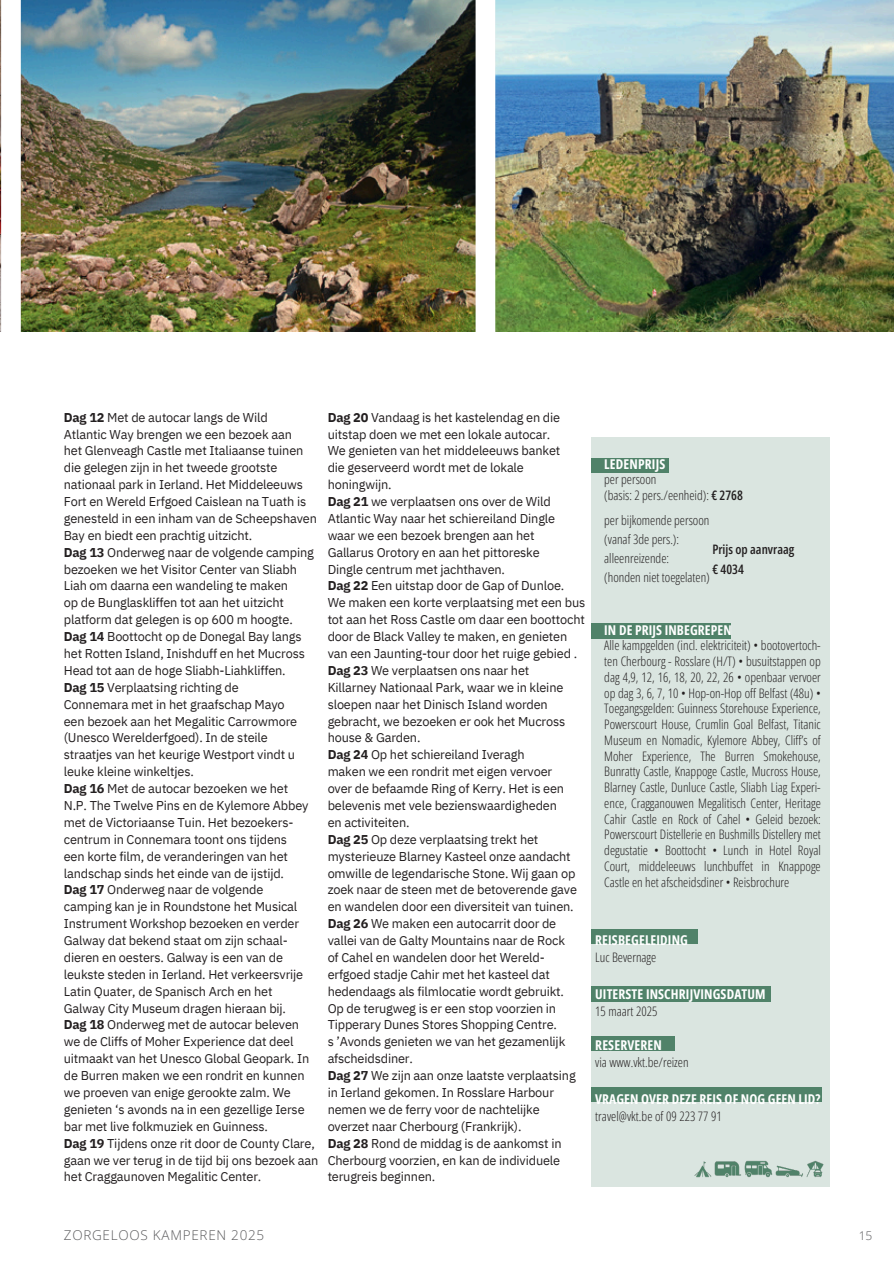
<style>
.page{position:relative;width:894px;height:1264px;background:#fff}
.page>*{position:absolute;margin:0;border:0;box-sizing:border-box;transform-origin:0 0}
.t1{font:700 13.5px "Open Sans Condensed";letter-spacing:.01em;color:#fff}
.t2{font:300 13.5px "Open Sans";letter-spacing:.055em;color:#58585a}
.t3{font:300 13.05px/15.8px "Open Sans Condensed";color:#231f20}
.t4{font:600 13.05px/19.2px "Open Sans Condensed";color:#231f20}
.t5{font:12.75px/16.8px "IBM Plex Sans";letter-spacing:-.015em;color:#231f20}
.t6{font:300 12px "Open Sans";color:#58585a}
.s1{font-weight:700}
.s2{font-weight:600}
</style>
<div class="page">
<div style="left:591px;top:437px;width:238px;height:749px;background:#dae5e0"></div>
<div style="left:591px;top:458px;width:77px;height:14px;background:#508269"></div>
<div style="left:591px;top:624px;width:139px;height:14px;background:#508269"></div>
<div style="left:591px;top:929px;width:106px;height:14px;background:#508269"></div>
<div style="left:591px;top:987px;width:179px;height:14px;background:#508269"></div>
<div style="left:591px;top:1036px;width:83px;height:14px;background:#508269"></div>
<div style="left:591px;top:1087px;width:230px;height:14px;background:#508269"></div>
<img style="left:0;top:0;width:893px;height:331px">
<img style="left:694px;top:1153px;width:136px;height:31px">
<h1 class="t5" style="left:64px;top:408px;width:256px"><span class="s1">Dag 12</span> Met de autocar langs de Wild<br>Atlantic Way brengen we een bezoek aan<br>het Glenveagh Castle met Italiaanse tuinen die gelegen zijn in het tweede grootste nationaal park in Ierland. Het Middeleeuws Fort en Wereld Erfgoed Caislean na Tuath is genesteld in een inham van de Scheepshaven Bay en biedt een prachtig uitzicht.<br><span class="s1">Dag 13</span> Onderweg naar de volgende camping bezoeken we het Visitor Center van Sliabh Liah om daarna een wandeling te maken<br>op de Bunglaskliffen tot aan het uitzicht platform dat gelegen is op 600 m hoogte.<br><span class="s1">Dag 14</span> Boottocht op de Donegal Bay langs het Rotten Island, Inishduff en het Mucross Head tot aan de hoge Sliabh-Liahkliffen.<br><span class="s1">Dag 15</span> Verplaatsing richting de<br>Connemara met in het graafschap Mayo<br>een bezoek aan het Megalitic Carrowmore (Unesco Werelderfgoed). In de steile straatjes van het keurige Westport vindt u leuke kleine winkeltjes.<br><span class="s1">Dag 16</span> Met de autocar bezoeken we het<br>N.P. The Twelve Pins en de Kylemore Abbey met de Victoriaanse Tuin. Het bezoekers&shy;centrum in Connemara toont ons tijdens<br>een korte film, de veranderingen van het landschap sinds het einde van de ijstijd.<br><span class="s1">Dag 17</span> Onderweg naar de volgende<br>camping kan je in Roundstone het Musical Instrument Workshop bezoeken en verder Galway dat bekend staat om zijn schaal&shy;dieren en oesters. Galway is een van de leukste steden in Ierland. Het verkeersvrije Latin Quater, de Spanisch Arch en het<br>Galway City Museum dragen hieraan bij.<br><span class="s1">Dag 18</span> Onderweg met de autocar beleven we de Cliffs of Moher Experience dat deel uitmaakt van het Unesco Global Geopark. In de Burren maken we een rondrit en kunnen we proeven van enige gerookte zalm. We genieten ‘s avonds na in een gezellige Ierse bar met live folkmuziek en Guinness.<br><span class="s1">Dag 19</span> Tijdens onze rit door de County Clare, gaan we ver terug in de tijd bij ons bezoek aan het Craggaunoven Megalitic Center.</h1>
<p class="t5" style="left:327px;top:408px;width:259px"><span class="s1">Dag 20</span> Vandaag is het kastelendag en die uitstap doen we met een lokale autocar.<br>We genieten van het middeleeuws banket<br>die geserveerd wordt met de lokale honingwijn.<br><span class="s1">Dag 21</span> we verplaatsen ons over de Wild Atlantic Way naar het schiereiland Dingle waar we een bezoek brengen aan het<br>Gallarus Orotory en aan het pittoreske<br>Dingle centrum met jachthaven.<br><span class="s1">Dag 22</span> Een uitstap door de Gap of Dunloe.<br>We maken een korte verplaatsing met een bus tot aan het Ross Castle om daar een boottocht door de Black Valley te maken, en genieten van een Jaunting-tour door het ruige gebied .<br><span class="s1">Dag 23</span> We verplaatsen ons naar het<br>Killarney Nationaal Park, waar we in kleine sloepen naar het Dinisch Island worden gebracht, we bezoeken er ook het Mucross house &amp; Garden.<br><span class="s1">Dag 24</span> Op het schiereiland Iveragh<br>maken we een rondrit met eigen vervoer<br>over de befaamde Ring of Kerry. Het is een belevenis met vele bezienswaardigheden<br>en activiteiten.<br><span class="s1">Dag 25</span> Op deze verplaatsing trekt het mysterieuze Blarney Kasteel onze aandacht omwille de legendarische Stone. Wij gaan op zoek naar de steen met de betoverende gave en wandelen door een diversiteit van tuinen.<br><span class="s1">Dag 26</span> We maken een autocarrit door de vallei van de Galty Mountains naar de Rock<br>of Cahel en wandelen door het Wereld&shy;erfgoed stadje Cahir met het kasteel dat hedendaags als filmlocatie wordt gebruikt.<br>Op de terugweg is er een stop voorzien in Tipperary Dunes Stores Shopping Centre.<br>s ’Avonds genieten we van het gezamenlijk afscheidsdiner.<br><span class="s1">Dag 27</span> We zijn aan onze laatste verplaatsing in Ierland gekomen. In Rosslare Harbour nemen we de ferry voor de nachtelijke<br>overzet naar Cherbourg (Frankrijk).<br><span class="s1">Dag 28</span> Rond de middag is de aankomst in Cherbourg voorzien, en kan de individuele terugreis beginnen.</p>
<p class="t1" style="left:604px;top:454px;width:62px">LEDENPRIJS</p>
<p class="t3" style="left:604px;top:471px;width:140px">per persoon<br>(basis: 2 pers./eenheid): <span class="s2">€ 2768</span></p>
<p class="t3" style="left:604px;top:512px;width:107px">per bijkomende persoon</p>
<p class="t3" style="left:604px;top:531px;width:76px">(vanaf 3de pers.):</p>
<p class="t3" style="left:604px;top:550px;width:66px">alleenreizende:</p>
<h2 class="t3" style="left:604px;top:569px;width:107px">(honden niet toegelaten)</h2>
<p class="t4" style="left:712px;top:539px;width:83px">Prijs op aanvraag € 4034</p>
<p class="t1" style="left:604px;top:620px;width:129px">IN DE PRIJS INBEGREPEN</p>
<p class="t3" style="left:604px;top:637px;width:218px;text-align:justify">Alle kampgelden (incl. elektriciteit) • bootovertoch&shy;ten Cherbourg - Rosslare (H/T) • busuitstappen op dag 4,9, 12, 16, 18, 20, 22, 26 • openbaar vervoer op dag 3, 6, 7, 10 • Hop-on-Hop off Belfast (48u) • Toegangsgelden: Guinness Storehouse Experience, Powerscourt House, Crumlin Goal Belfast, Titanic Museum en Nomadic, Kylemore Abbey, Cliff’s of Moher Experience, The Burren Smokehouse, Bunratty Castle, Knappoge Castle, Mucross House, Blarney Castle, Dunluce Castle, Sliabh Liag Experi&shy;ence, Cragganouwen Megalitisch Center, Heritage Cahir Castle en Rock of Cahel • Geleid bezoek:<br>Powerscourt Distellerie en Bushmills Distellery met degustatie • Boottocht • Lunch in Hotel Royal Court, middeleeuws lunchbuffet in Knappoge Castle en het afscheidsdiner • Reisbrochure</p>
<p class="t1" style="left:595px;top:930px;width:94px">REISBEGELEIDING</p>
<p class="t3" style="left:595px;top:948px;width:63px">Luc Bevernage</p>
<p class="t1" style="left:595px;top:984px;width:172px">UITERSTE INSCHRIJVINGSDATUM</p>
<p class="t3" style="left:595px;top:1002px;width:64px">15 maart 2025</p>
<p class="t1" style="left:595px;top:1035px;width:68px">RESERVEREN</p>
<p class="t3" style="left:595px;top:1054px;width:95px">via www.vkt.be/reizen</p>
<p class="t1" style="left:595px;top:1089px;width:226px">VRAGEN OVER DEZE REIS OF NOG GEEN LID?</p>
<p class="t3" style="left:595px;top:1108px;width:128px">travel@vkt.be of 09 223 77 91</p>
<p class="t2" style="left:64px;top:1225px;width:202px">ZORGELOOS KAMPEREN 2025</p>
<p class="t6" style="left:858px;top:1226px;width:15px">15</p>
</div>
